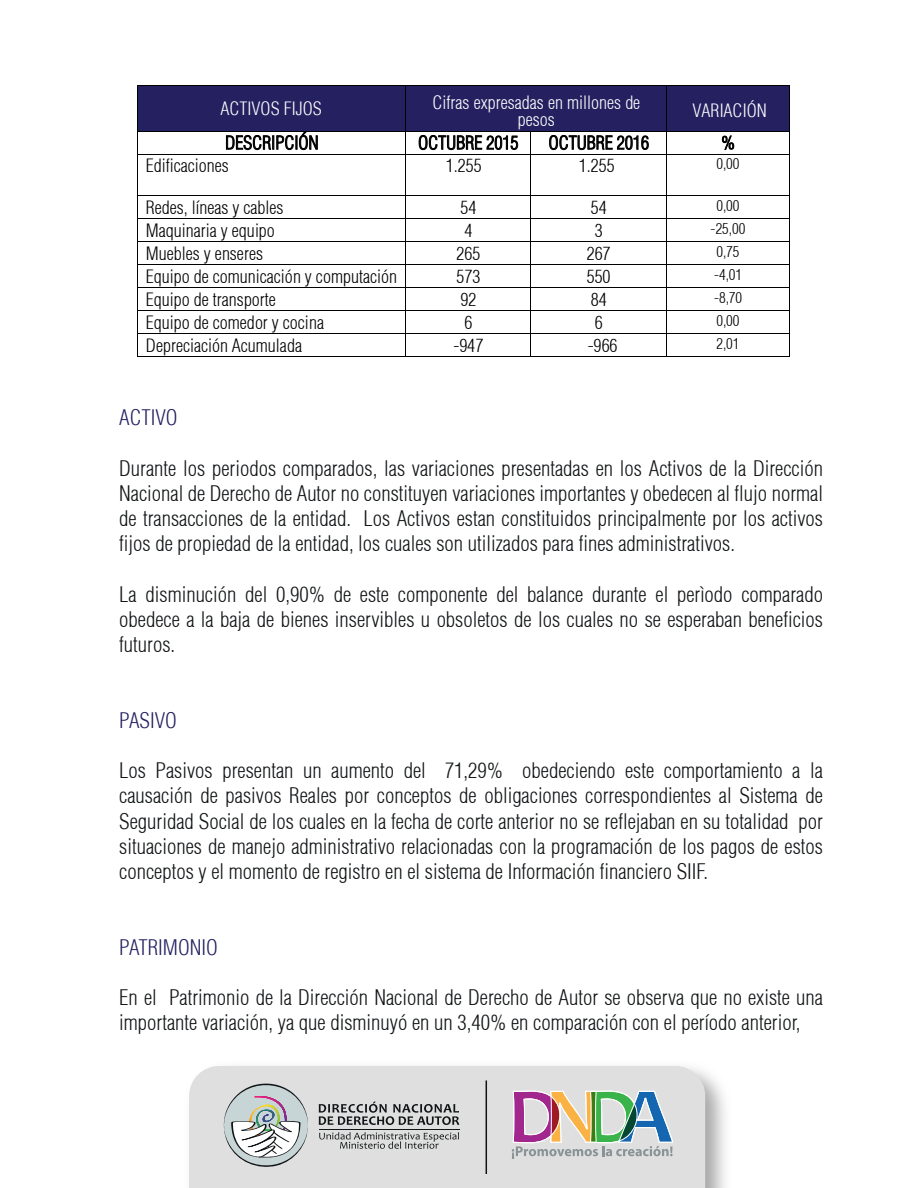
<style>
.page{position:relative;width:918px;height:1188px;background:#fff}
.page>*{position:absolute;margin:0;border:0;box-sizing:border-box;transform-origin:0 0}
.t1{font:300 condensed 21px/25.2px "Helvetica";color:#111416;text-align:justify}
.t2{font:300 condensed 21px "Helvetica";color:#252161}
.t3{font:300 condensed 18px "Helvetica";color:#000001}
.t4{font:300 condensed 18px/17.7px "Helvetica";color:#fff;text-align:center}
.t5{font:300 condensed 15px "Helvetica";color:#000001}
</style>
<div class="page">
<div style="left:137px;top:86px;width:652px;height:46px;background:#252161"></div>
<img style="left:705px;top:1073px;width:20px;height:115px">
<div style="left:189px;top:1066px;width:516px;height:122px;background:#dedfde"></div>
<svg style="left:319px;top:1102px;width:140px;height:23px;background:#9ea0a0"></svg>
<svg style="left:319px;top:1132px;width:140px;height:17px;background:#b7b8b8"></svg>
<hr style="left:319px;top:1129px;width:140px;height:1px;background:#111416">
<svg style="left:222px;top:1082px;width:86px;height:88px"></svg>
<svg style="left:512px;top:1091px;width:161px;height:68px;background:#b7b7b5"></svg>
<hr style="left:486px;top:1080px;width:1px;height:94px;background:#111416">
<hr style="left:138px;top:86px;width:267px;height:1px;background:#000001">
<hr style="left:406px;top:86px;width:260px;height:1px;background:#000001">
<hr style="left:667px;top:86px;width:122px;height:1px;background:#000001">
<hr style="left:137px;top:86px;width:1px;height:45px;background:#000001">
<hr style="left:405px;top:86px;width:1px;height:45px;background:#000001">
<hr style="left:666px;top:86px;width:1px;height:45px;background:#000001">
<hr style="left:789px;top:86px;width:1px;height:45px;background:#000001">
<svg style="left:226px;top:132px;width:92px;height:18px"></svg>
<svg style="left:419px;top:135px;width:99px;height:15px"></svg>
<svg style="left:549px;top:135px;width:100px;height:15px"></svg>
<svg style="left:722px;top:135px;width:12px;height:15px"></svg>
<hr style="left:138px;top:131px;width:267px;height:1px;background:#000001">
<hr style="left:406px;top:131px;width:124px;height:1px;background:#000001">
<hr style="left:531px;top:131px;width:135px;height:1px;background:#000001">
<hr style="left:667px;top:131px;width:122px;height:1px;background:#000001">
<svg style="left:137px;top:131px;width:1px;height:24px"></svg>
<hr style="left:138px;top:154px;width:267px;height:1px;background:#000001">
<svg style="left:405px;top:131px;width:1px;height:24px"></svg>
<hr style="left:406px;top:154px;width:124px;height:1px;background:#000001">
<svg style="left:530px;top:131px;width:1px;height:24px"></svg>
<hr style="left:531px;top:154px;width:135px;height:1px;background:#000001">
<svg style="left:666px;top:131px;width:1px;height:24px"></svg>
<hr style="left:667px;top:154px;width:122px;height:1px;background:#000001">
<svg style="left:789px;top:131px;width:1px;height:24px"></svg>
<hr style="left:137px;top:155px;width:1px;height:40px;background:#000001">
<hr style="left:405px;top:155px;width:1px;height:40px;background:#000001">
<hr style="left:530px;top:155px;width:1px;height:40px;background:#000001">
<hr style="left:666px;top:155px;width:1px;height:40px;background:#000001">
<hr style="left:789px;top:155px;width:1px;height:40px;background:#000001">
<hr style="left:138px;top:195px;width:267px;height:1px;background:#000001">
<hr style="left:406px;top:195px;width:124px;height:1px;background:#000001">
<hr style="left:531px;top:195px;width:135px;height:1px;background:#000001">
<hr style="left:667px;top:195px;width:122px;height:1px;background:#000001">
<hr style="left:138px;top:218px;width:267px;height:1px;background:#000001">
<hr style="left:406px;top:218px;width:124px;height:1px;background:#000001">
<hr style="left:531px;top:218px;width:135px;height:1px;background:#000001">
<hr style="left:667px;top:218px;width:122px;height:1px;background:#000001">
<hr style="left:138px;top:241px;width:267px;height:1px;background:#000001">
<hr style="left:406px;top:241px;width:124px;height:1px;background:#000001">
<hr style="left:531px;top:241px;width:135px;height:1px;background:#000001">
<hr style="left:667px;top:241px;width:122px;height:1px;background:#000001">
<hr style="left:138px;top:264px;width:267px;height:1px;background:#000001">
<hr style="left:406px;top:264px;width:124px;height:1px;background:#000001">
<hr style="left:531px;top:264px;width:135px;height:1px;background:#000001">
<hr style="left:667px;top:264px;width:122px;height:1px;background:#000001">
<hr style="left:138px;top:287px;width:267px;height:1px;background:#000001">
<hr style="left:406px;top:287px;width:124px;height:1px;background:#000001">
<hr style="left:531px;top:287px;width:135px;height:1px;background:#000001">
<hr style="left:667px;top:287px;width:122px;height:1px;background:#000001">
<hr style="left:138px;top:310px;width:267px;height:1px;background:#000001">
<hr style="left:406px;top:310px;width:124px;height:1px;background:#000001">
<hr style="left:531px;top:310px;width:135px;height:1px;background:#000001">
<hr style="left:667px;top:310px;width:122px;height:1px;background:#000001">
<hr style="left:138px;top:333px;width:267px;height:1px;background:#000001">
<hr style="left:406px;top:333px;width:124px;height:1px;background:#000001">
<hr style="left:531px;top:333px;width:135px;height:1px;background:#000001">
<hr style="left:667px;top:333px;width:122px;height:1px;background:#000001">
<svg style="left:137px;top:195px;width:1px;height:162px"></svg>
<hr style="left:138px;top:356px;width:267px;height:1px;background:#000001">
<svg style="left:405px;top:195px;width:1px;height:162px"></svg>
<hr style="left:406px;top:356px;width:124px;height:1px;background:#000001">
<svg style="left:530px;top:195px;width:1px;height:162px"></svg>
<hr style="left:531px;top:356px;width:135px;height:1px;background:#000001">
<svg style="left:666px;top:195px;width:1px;height:162px"></svg>
<hr style="left:667px;top:356px;width:122px;height:1px;background:#000001">
<svg style="left:789px;top:195px;width:1px;height:162px"></svg>
<p class="t4" style="left:220px;top:99px;width:103px">ACTIVOS FIJOS</p>
<p class="t4" style="left:433px;top:93px;width:209px">Cifras expresadas en millones de pesos</p>
<p class="t4" style="left:693px;top:101px;width:76px">VARIACIÓN</p>
<p class="t3" style="left:225px;top:132px;width:95px">DESCRIPCIÓN</p>
<p class="t3" style="left:418px;top:132px;width:102px">OCTUBRE 2015</p>
<p class="t3" style="left:549px;top:132px;width:102px">OCTUBRE 2016</p>
<p class="t3" style="left:721px;top:132px;width:16px">%</p>
<p class="t3" style="left:146px;top:155px;width:84px">Edificaciones</p>
<p class="t3" style="left:446px;top:155px;width:37px">1.255</p>
<p class="t3" style="left:579px;top:155px;width:38px">1.255</p>
<p class="t5" style="left:716px;top:155px;width:25px">0,00</p>
<p class="t3" style="left:146px;top:196px;width:139px">Redes, líneas y cables</p>
<p class="t3" style="left:460px;top:196px;width:17px">54</p>
<p class="t3" style="left:591px;top:196px;width:17px">54</p>
<p class="t5" style="left:716px;top:196px;width:25px">0,00</p>
<p class="t3" style="left:146px;top:219px;width:130px">Maquinaria y equipo</p>
<p class="t3" style="left:464px;top:219px;width:9px">4</p>
<p class="t3" style="left:595px;top:219px;width:9px">3</p>
<p class="t5" style="left:711px;top:219px;width:36px">-25,00</p>
<p class="t3" style="left:146px;top:242px;width:119px">Muebles y enseres</p>
<p class="t3" style="left:456px;top:242px;width:25px">265</p>
<p class="t3" style="left:587px;top:242px;width:25px">267</p>
<p class="t5" style="left:716px;top:242px;width:25px">0,75</p>
<p class="t3" style="left:146px;top:265px;width:253px">Equipo de comunicación y computación</p>
<p class="t3" style="left:456px;top:265px;width:25px">573</p>
<p class="t3" style="left:587px;top:265px;width:25px">550</p>
<p class="t5" style="left:714px;top:265px;width:30px">-4,01</p>
<p class="t3" style="left:146px;top:288px;width:131px">Equipo de transporte</p>
<p class="t3" style="left:460px;top:288px;width:17px">92</p>
<p class="t3" style="left:591px;top:288px;width:17px">84</p>
<p class="t5" style="left:714px;top:288px;width:30px">-8,70</p>
<p class="t3" style="left:146px;top:311px;width:180px">Equipo de comedor y cocina</p>
<p class="t3" style="left:464px;top:311px;width:9px">6</p>
<p class="t3" style="left:595px;top:311px;width:9px">6</p>
<p class="t5" style="left:716px;top:311px;width:25px">0,00</p>
<p class="t3" style="left:146px;top:334px;width:158px">Depreciación Acumulada</p>
<p class="t3" style="left:453px;top:334px;width:31px">-947</p>
<p class="t3" style="left:588px;top:334px;width:31px">-966</p>
<p class="t5" style="left:716px;top:334px;width:25px">2,01</p>
<p class="t2" style="left:119px;top:405px;width:60px">ACTIVO</p>
<p class="t1" style="left:119px;top:455px;width:705px">Durante los periodos comparados, las variaciones presentadas en los Activos de la Dirección Nacional de Derecho de Autor no constituyen variaciones importantes y obedecen al flujo normal de transacciones de la entidad. Los Activos estan constituidos principalmente por los activos fijos de propiedad de la entidad, los cuales son utilizados para fines administrativos.</p>
<p class="t1" style="left:119px;top:581px;width:705px">La disminución del 0,90% de este componente del balance durante el perìodo comparado obedece a la baja de bienes inservibles u obsoletos de los cuales no se esperaban beneficios futuros.</p>
<p class="t2" style="left:119px;top:707px;width:59px">PASIVO</p>
<p class="t1" style="left:119px;top:758px;width:705px">Los Pasivos presentan un aumento del 71,29% obedeciendo este comportamiento a la causación de pasivos Reales por conceptos de obligaciones correspondientes al Sistema de Seguridad Social de los cuales en la fecha de corte anterior no se reflejaban en su totalidad por situaciones de manejo administrativo relacionadas con la programación de los pagos de estos conceptos y el momento de registro en el sistema de Información financiero SIIF.</p>
<p class="t2" style="left:119px;top:934px;width:100px">PATRIMONIO</p>
<p class="t1" style="left:119px;top:985px;width:705px">En el Patrimonio de la Dirección Nacional de Derecho de Autor se observa que no existe una importante variación, ya que disminuyó en un 3,40% en comparación con el período anterior,</p>
</div>
